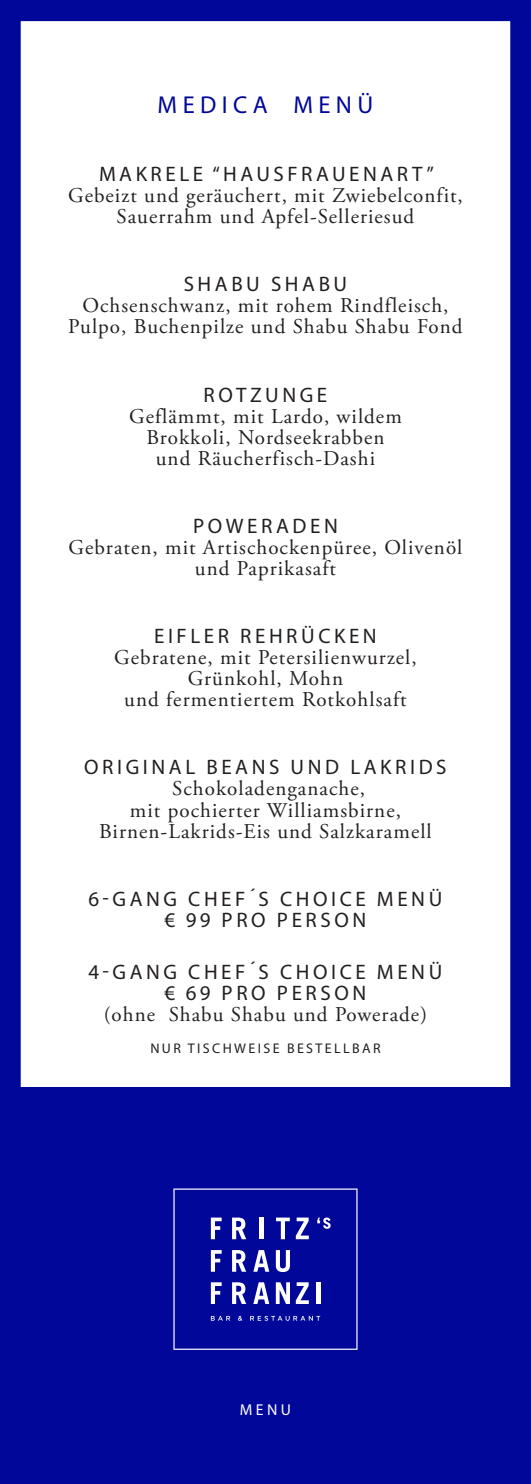
<style>
.page{position:relative;width:531px;height:1484px;background:#fff}
.page>*{position:absolute;margin:0;border:0;box-sizing:border-box;transform-origin:0 0}
.t1{font:24.5px "Myriad Pro";letter-spacing:.22em;color:#010799}
.t2{font:21px/21px "Adobe Garamond Pro";letter-spacing:.05em;color:#231f20;text-align:center}
.t3{font:21px/21px "Myriad Pro";letter-spacing:.17em;color:#231f20;text-align:center}
.t4{font:15.75px "Myriad Pro";color:#fff}
.t5{font:14px "Myriad Pro";letter-spacing:.17em;color:#231f20}
</style>
<div class="page">
<div style="left:0;top:0;width:531px;height:1483px;background:#010799"></div>
<div style="left:13px;top:13px;width:505px;height:1458px;background:#fff"></div>
<div style="left:5px;top:5px;width:521px;height:1474px;border:16px solid #010799"></div>
<div style="left:5px;top:1087px;width:521px;height:391px;background:#010799"></div>
<svg style="left:173px;top:1188px;width:184px;height:161px"></svg>
<p class="t1" style="left:158px;top:89px;width:217px">MEDICA MENÜ</p>
<p class="t3" style="left:99px;top:163px;width:336px">MAKRELE “HAUSFRAUENART”</p>
<p class="t2" style="left:68px;top:185px;width:396px">Gebeizt und geräuchert, mit Zwiebelconfit,<br>Sauerrahm und Apfel-Selleriesud</p>
<p class="t3" style="left:184px;top:273px;width:165px">SHABU SHABU</p>
<p class="t2" style="left:68px;top:296px;width:396px">Ochsenschwanz, mit rohem Rindfleisch,<br>Pulpo, Buchenpilze und Shabu Shabu Fond</p>
<p class="t3" style="left:204px;top:383px;width:125px">ROTZUNGE</p>
<p class="t2" style="left:129px;top:406px;width:274px">Geflämmt, mit Lardo, wildem<br>Brokkoli, Nordseekrabben und Räucherfisch-Dashi</p>
<p class="t3" style="left:193px;top:515px;width:146px">POWERADEN</p>
<p class="t2" style="left:68px;top:537px;width:395px">Gebraten, mit Artischockenpüree, Olivenöl und Paprikasaft</p>
<p class="t3" style="left:154px;top:625px;width:224px">EIFLER REHRÜCKEN</p>
<p class="t2" style="left:114px;top:647px;width:304px">Gebratene, mit Petersilienwurzel,<br>Grünkohl, Mohn<br>und fermentiertem Rotkohlsaft</p>
<p class="t3" style="left:84px;top:756px;width:364px">ORIGINAL BEANS UND LAKRIDS</p>
<p class="t2" style="left:99px;top:779px;width:334px">Schokoladenganache,<br>mit pochierter Williamsbirne,<br>Birnen-Lakrids-Eis und Salzkaramell</p>
<p class="t3" style="left:88px;top:887px;width:355px">6-GANG CHEF´S CHOICE MENÜ € 99 PRO PERSON</p>
<p class="t3" style="left:88px;top:961px;width:355px">4-GANG CHEF´S CHOICE MENÜ € 69 PRO PERSON</p>
<p class="t2" style="left:104px;top:1004px;width:325px">(ohne Shabu Shabu und Powerade)</p>
<p class="t5" style="left:150px;top:1039px;width:232px">NUR TISCHWEISE BESTELLBAR</p>
<p class="t4" style="left:240px;top:1399px;width:53px">MENU</p>
</div>
